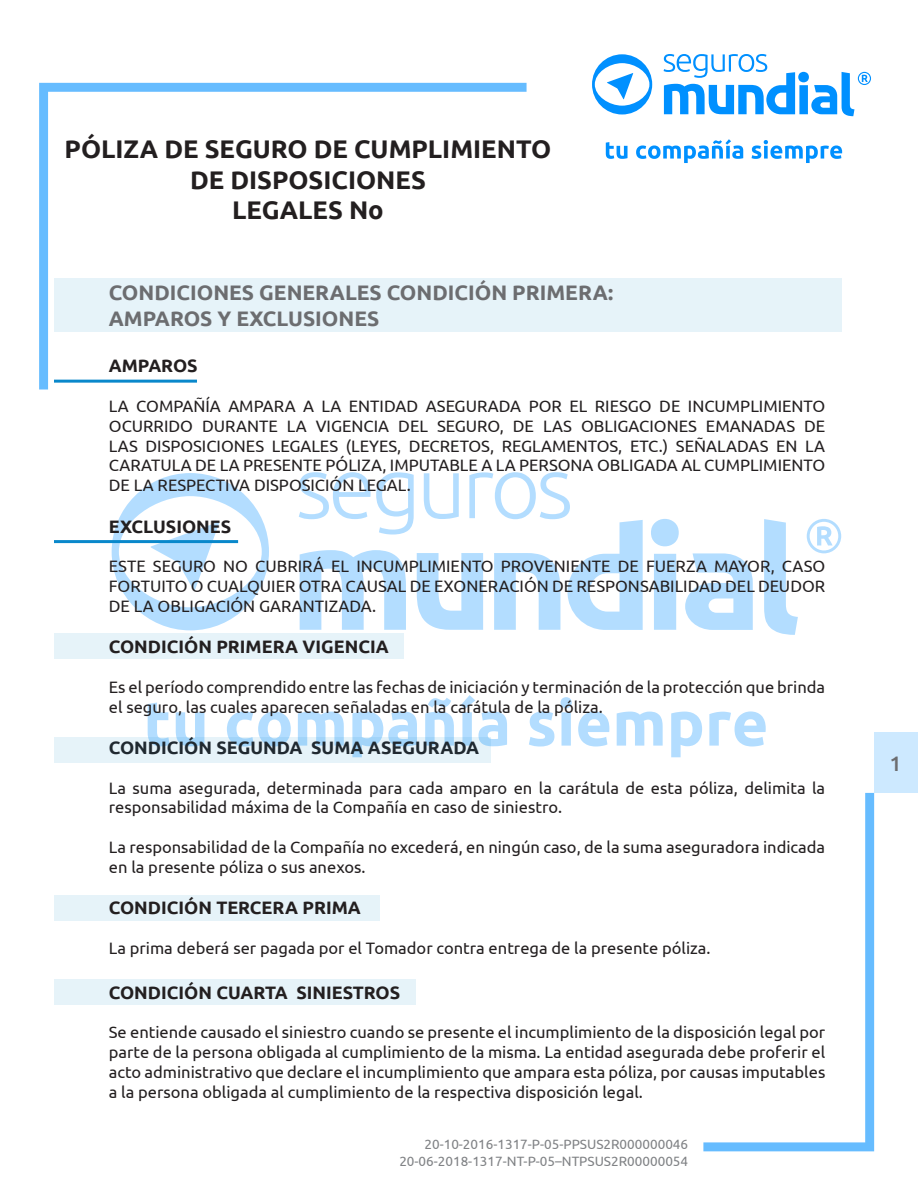
<style>
.page{position:relative;width:918px;height:1188px;background:#fff}
.page>*{position:absolute;margin:0;border:0;box-sizing:border-box;transform-origin:0 0}
.t1{font:700 25.5px/30.6px "Ubuntu";color:#231f20;text-align:center}
.t2{font:700 21px "Ubuntu";color:#6c6d70}
.t3{font:500 21px "Ubuntu";color:#6c6d70}
.t4{font:700 18px "Ubuntu";color:#231f20}
.t5{font:16.5px/19.8px "Ubuntu";color:#231f20;text-align:justify}
.t6{font:13.5px/16.2px "Ubuntu";color:#808285;text-align:right}
</style>
<div class="page">
<svg style="left:112px;top:473px;width:157px;height:157px"></svg>
<svg style="left:764px;top:519px;width:34px;height:116px"></svg>
<svg style="left:651px;top:519px;width:28px;height:111px"></svg>
<svg style="left:685px;top:553px;width:68px;height:77px"></svg>
<svg style="left:299px;top:472px;width:344px;height:158px"></svg>
<svg style="left:148px;top:703px;width:22px;height:35px"></svg>
<svg style="left:176px;top:712px;width:28px;height:26px"></svg>
<svg style="left:227px;top:711px;width:64px;height:27px"></svg>
<svg style="left:298px;top:712px;width:46px;height:26px"></svg>
<svg style="left:352px;top:711px;width:65px;height:27px"></svg>
<svg style="left:425px;top:698px;width:29px;height:40px"></svg>
<svg style="left:461px;top:695px;width:46px;height:51px"></svg>
<svg style="left:529px;top:711px;width:25px;height:36px"></svg>
<svg style="left:561px;top:697px;width:11px;height:49px"></svg>
<svg style="left:578px;top:711px;width:31px;height:36px"></svg>
<svg style="left:617px;top:712px;width:46px;height:34px"></svg>
<svg style="left:671px;top:712px;width:31px;height:45px"></svg>
<svg style="left:709px;top:711px;width:57px;height:36px"></svg>
<svg style="left:807px;top:519px;width:34px;height:34px"></svg>
<svg style="left:592px;top:54px;width:60px;height:60px"></svg>
<svg style="left:606px;top:142px;width:22px;height:17px"></svg>
<svg style="left:636px;top:139px;width:107px;height:24px"></svg>
<svg style="left:752px;top:140px;width:90px;height:23px"></svg>
<svg style="left:664px;top:54px;width:207px;height:62px"></svg>
<svg style="left:39px;top:83px;width:488px;height:307px"></svg>
<svg style="left:703px;top:793px;width:171px;height:358px"></svg>
<div style="left:874px;top:732px;width:44px;height:61px;background:#cde9ff"></div>
<div style="left:54px;top:634px;width:350px;height:25px;background:#e6f3f9"></div>
<div style="left:54px;top:278px;width:788px;height:54px;background:#e6f3f9"></div>
<div style="left:54px;top:895px;width:325px;height:25px;background:#e6f3f9"></div>
<div style="left:54px;top:979px;width:362px;height:25px;background:#e6f3f9"></div>
<hr style="left:54px;top:540px;width:184px;height:3px;background:#0988cb">
<hr style="left:54px;top:380px;width:143px;height:3px;background:#0988cb">
<svg style="left:54px;top:738px;width:436px;height:25px;background:#dbeef9"></svg>
<p class="t1" style="left:65px;top:133px;width:488px">PÓLIZA DE SEGURO DE CUMPLIMIENTO<br>DE DISPOSICIONES</p>
<p class="t1" style="left:232px;top:194px;width:153px">LEGALES No</p>
<p class="t2" style="left:109px;top:280px;width:506px">CONDICIONES GENERALES CONDICIÓN PRIMERA:</p>
<p class="t2" style="left:109px;top:305px;width:272px">AMPAROS Y EXCLUSIONES</p>
<p class="t4" style="left:109px;top:355px;width:90px">AMPAROS</p>
<p class="t5" style="left:109px;top:396px;width:718px">LA COMPAÑÍA AMPARA A LA ENTIDAD ASEGURADA POR EL RIESGO DE INCUMPLIMIENTO OCURRIDO DURANTE LA VIGENCIA DEL SEGURO, DE LAS OBLIGACIONES EMANADAS DE LAS DISPOSICIONES LEGALES (LEYES, DECRETOS, REGLAMENTOS, ETC.) SEÑALADAS EN LA CARATULA DE LA PRESENTE PÓLIZA, IMPUTABLE A LA PERSONA OBLIGADA AL CUMPLIMIENTO DE LA RESPECTIVA DISPOSICIÓN LEGAL.</p>
<p class="t4" style="left:109px;top:515px;width:124px">EXCLUSIONES</p>
<p class="t5" style="left:109px;top:556px;width:718px">ESTE SEGURO NO CUBRIRÁ EL INCUMPLIMIENTO PROVENIENTE DE FUERZA MAYOR, CASO FORTUITO O CUALQUIER OTRA CAUSAL DE EXONERACIÓN DE RESPONSABILIDAD DEL DEUDOR DE LA OBLIGACIÓN GARANTIZADA.</p>
<p class="t4" style="left:109px;top:636px;width:281px">CONDICIÓN PRIMERA VIGENCIA</p>
<p class="t5" style="left:109px;top:676px;width:718px">Es el período comprendido entre las fechas de iniciación y terminación de la protección que brinda el seguro, las cuales aparecen señaladas en la carátula de la póliza.</p>
<p class="t4" style="left:109px;top:737px;width:372px">CONDICIÓN SEGUNDA SUMA ASEGURADA</p>
<p class="t5" style="left:109px;top:777px;width:718px">La suma asegurada, determinada para cada amparo en la carátula de esta póliza, delimita la responsabilidad máxima de la Compañía en caso de siniestro.</p>
<p class="t5" style="left:109px;top:837px;width:718px">La responsabilidad de la Compañía no excederá, en ningún caso, de la suma aseguradora indicada en la presente póliza o sus anexos.</p>
<p class="t4" style="left:109px;top:897px;width:253px">CONDICIÓN TERCERA PRIMA</p>
<p class="t5" style="left:109px;top:937px;width:603px">La prima deberá ser pagada por el Tomador contra entrega de la presente póliza.</p>
<p class="t4" style="left:109px;top:981px;width:293px">CONDICIÓN CUARTA SINIESTROS</p>
<p class="t5" style="left:109px;top:1022px;width:718px">Se entiende causado el siniestro cuando se presente el incumplimiento de la disposición legal por parte de la persona obligada al cumplimiento de la misma. La entidad asegurada debe proferir el acto administrativo que declare el incumplimiento que ampara esta póliza, por causas imputables a la persona obligada al cumplimiento de la respectiva disposición legal.</p>
<p class="t6" style="left:399px;top:1136px;width:290px">20-10-2016-1317-P-05-PPSUS2R000000046<br>20-06-2018-1317-NT-P-05–NTPSUS2R00000054</p>
<p class="t3" style="left:890px;top:751px;width:13px">1</p>
</div>
